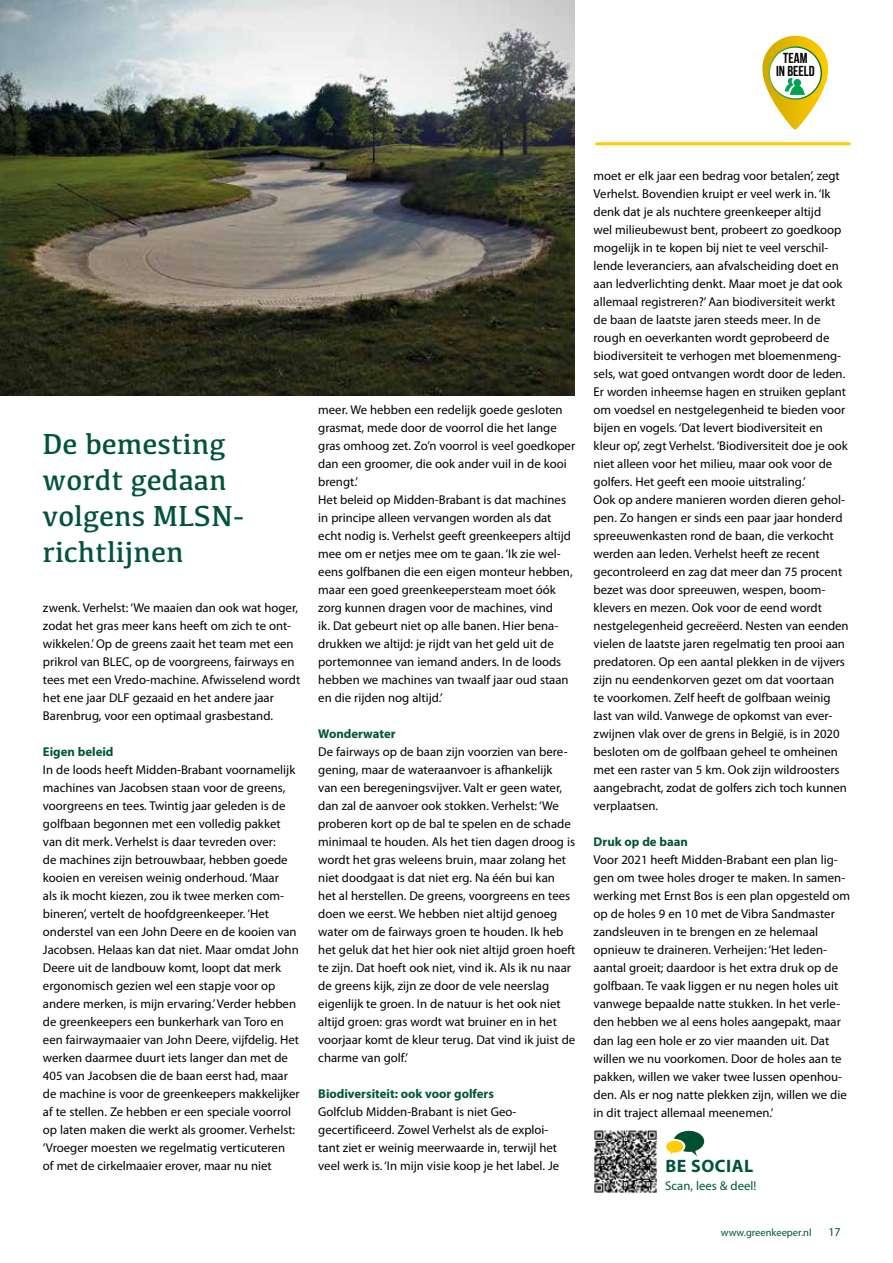
<style>
.page{position:relative;width:893px;height:1263px;background:#fff}
.page>*{position:absolute;margin:0;border:0;box-sizing:border-box;transform-origin:0 0}
.t1{font:30px/36px "Kefa";color:#00533d}
.t2{font:700 18px "Myriad Pro";letter-spacing:.03em;color:#00533d}
.t3{font:14.4px/13px "Bebas Neue";color:#000;text-align:center}
.t4{font:12.75px/18px "Myriad Pro";color:#000}
.t5{font:700 12.75px "Myriad Pro";color:#00533d}
.t6{font:12.75px "Myriad Pro";color:#00533d}
.t7{font:12px "Myriad Pro";color:#00533d}
.t8{font:10.5px "Myriad Pro";color:#00533d}
</style>
<div class="page">
<hr style="left:595px;top:142px;width:255px;height:3px;background:#fc0">
<img style="left:0;top:0;width:574px;height:395px">
<svg style="left:762px;top:36px;width:66px;height:93px"></svg>
<img style="left:594px;top:1130px;width:63px;height:62px">
<svg style="left:666px;top:1131px;width:38px;height:25px"></svg>
<p class="t3" style="left:776px;top:51px;width:40px">TEAM<br>IN BEELD</p>
<h1 class="t1" style="left:43px;top:425px;width:203px">De bemesting wordt gedaan volgens MLSN&shy;richtlijnen</h1>
<p class="t4" style="left:43px;top:599px;width:259px">zwenk. Verhelst: ‘We maaien dan ook wat hoger, zodat het gras meer kans heeft om zich te ont&shy;wikkelen.’ Op de greens zaait het team met een prikrol van BLEC, op de voorgreens, fairways en tees met een Vredo-machine. Afwisselend wordt het ene jaar DLF gezaaid en het andere jaar Barenbrug, voor een optimaal grasbestand.</p>
<p class="t5" style="left:43px;top:743px;width:72px">Eigen beleid</p>
<p class="t4" style="left:43px;top:761px;width:258px">In de loods heeft Midden-Brabant voornamelijk machines van Jacobsen staan voor de greens, voorgreens en tees. Twintig jaar geleden is de golfbaan begonnen met een volledig pakket van dit merk. Verhelst is daar tevreden over:<br>de machines zijn betrouwbaar, hebben goede kooien en vereisen weinig onderhoud. ‘Maar<br>als ik mocht kiezen, zou ik twee merken com&shy;bineren’, vertelt de hoofdgreenkeeper. ‘Het onderstel van een John Deere en de kooien van Jacobsen. Helaas kan dat niet. Maar omdat John Deere uit de landbouw komt, loopt dat merk ergonomisch gezien wel een stapje voor op andere merken, is mijn ervaring.’ Verder hebben de greenkeepers een bunkerhark van Toro en een fairwaymaaier van John Deere, vijfdelig. Het werken daarmee duurt iets langer dan met de 405 van Jacobsen die de baan eerst had, maar de machine is voor de greenkeepers makkelijker af te stellen. Ze hebben er een speciale voorrol op laten maken die werkt als groomer. Verhelst: ‘Vroeger moesten we regelmatig verticuteren<br>of met de cirkelmaaier erover, maar nu niet</p>
<p class="t4" style="left:318px;top:401px;width:258px">meer. We hebben een redelijk goede gesloten grasmat, mede door de voorrol die het lange gras omhoog zet. Zo’n voorrol is veel goedkoper dan een groomer, die ook ander vuil in de kooi brengt.’<br>Het beleid op Midden-Brabant is dat machines in principe alleen vervangen worden als dat echt nodig is. Verhelst geeft greenkeepers altijd mee om er netjes mee om te gaan. ‘Ik zie wel&shy;eens golfbanen die een eigen monteur hebben, maar een goed greenkeepersteam moet óók zorg kunnen dragen voor de machines, vind<br>ik. Dat gebeurt niet op alle banen. Hier bena&shy;drukken we altijd: je rijdt van het geld uit de portemonnee van iemand anders. In de loods hebben we machines van twaalf jaar oud staan en die rijden nog altijd.’</p>
<p class="t5" style="left:318px;top:726px;width:79px">Wonderwater</p>
<p class="t4" style="left:318px;top:743px;width:259px">De fairways op de baan zijn voorzien van bere&shy;gening, maar de wateraanvoer is afhankelijk<br>van een beregeningsvijver. Valt er geen water, dan zal de aanvoer ook stokken. Verhelst: ‘We proberen kort op de bal te spelen en de schade minimaal te houden. Als het tien dagen droog is wordt het gras weleens bruin, maar zolang het niet doodgaat is dat niet erg. Na één bui kan het al herstellen. De greens, voorgreens en tees doen we eerst. We hebben niet altijd genoeg water om de fairways groen te houden. Ik heb het geluk dat het hier ook niet altijd groen hoeft te zijn. Dat hoeft ook niet, vind ik. Als ik nu naar de greens kijk, zijn ze door de vele neerslag eigenlijk te groen. In de natuur is het ook niet altijd groen: gras wordt wat bruiner en in het voorjaar komt de kleur terug. Dat vind ik juist de charme van golf.’</p>
<p class="t5" style="left:318px;top:1086px;width:177px">Biodiversiteit: ook voor golfers</p>
<p class="t4" style="left:318px;top:1103px;width:242px">Golfclub Midden-Brabant is niet Geo&shy;gecertificeerd. Zowel Verhelst als de exploi&shy;tant ziet er weinig meerwaarde in, terwijl het veel werk is. ‘In mijn visie koop je het label. Je</p>
<p class="t4" style="left:594px;top:167px;width:257px">moet er elk jaar een bedrag voor betalen’, zegt Verhelst. Bovendien kruipt er veel werk in. ‘Ik denk dat je als nuchtere greenkeeper altijd<br>wel milieubewust bent, probeert zo goedkoop mogelijk in te kopen bij niet te veel verschil&shy;lende leveranciers, aan afvalscheiding doet en aan ledverlichting denkt. Maar moet je dat ook allemaal registreren?’ Aan biodiversiteit werkt de baan de laatste jaren steeds meer. In de rough en oeverkanten wordt geprobeerd de biodiversiteit te verhogen met bloemenmeng&shy;sels, wat goed ontvangen wordt door de leden.<br>Er worden inheemse hagen en struiken geplant om voedsel en nestgelegenheid te bieden voor bijen en vogels. ‘Dat levert biodiversiteit en kleur op’, zegt Verhelst. ‘Biodiversiteit doe je ook niet alleen voor het milieu, maar ook voor de golfers. Het geeft een mooie uitstraling.’<br>Ook op andere manieren worden dieren gehol&shy;pen. Zo hangen er sinds een paar jaar honderd spreeuwenkasten rond de baan, die verkocht werden aan leden. Verhelst heeft ze recent gecontroleerd en zag dat meer dan 75 procent bezet was door spreeuwen, wespen, boom&shy;klevers en mezen. Ook voor de eend wordt nestgelegenheid gecreëerd. Nesten van eenden vielen de laatste jaren regelmatig ten prooi aan predatoren. Op een aantal plekken in de vijvers zijn nu eendenkorven gezet om dat voortaan<br>te voorkomen. Zelf heeft de golfbaan weinig last van wild. Vanwege de opkomst van ever&shy;zwijnen vlak over de grens in België, is in 2020 besloten om de golfbaan geheel te omheinen met een raster van 5 km. Ook zijn wildroosters aangebracht, zodat de golfers zich toch kunnen verplaatsen.</p>
<p class="t5" style="left:594px;top:834px;width:96px">Druk op de baan</p>
<p class="t4" style="left:594px;top:851px;width:258px">Voor 2021 heeft Midden-Brabant een plan lig&shy;gen om twee holes droger te maken. In samen&shy;werking met Ernst Bos is een plan opgesteld om op de holes 9 en 10 met de Vibra Sandmaster zandsleuven in te brengen en ze helemaal opnieuw te draineren. Verheijen: ‘Het leden&shy;aantal groeit; daardoor is het extra druk op de golfbaan. Te vaak liggen er nu negen holes uit vanwege bepaalde natte stukken. In het verle&shy;den hebben we al eens holes aangepakt, maar dan lag een hole er zo vier maanden uit. Dat willen we nu voorkomen. Door de holes aan te pakken, willen we vaker twee lussen openhou&shy;den. Als er nog natte plekken zijn, willen we die in dit traject allemaal meenemen.’</p>
<h2 class="t2" style="left:665px;top:1155px;width:89px">BE SOCIAL</h2>
<p class="t6" style="left:665px;top:1178px;width:93px">Scan, lees &amp; deel!</p>
<p class="t8" style="left:721px;top:1226px;width:92px">www.greenkeeper.nl</p>
<p class="t7" style="left:828px;top:1224px;width:14px">17</p>
</div>
